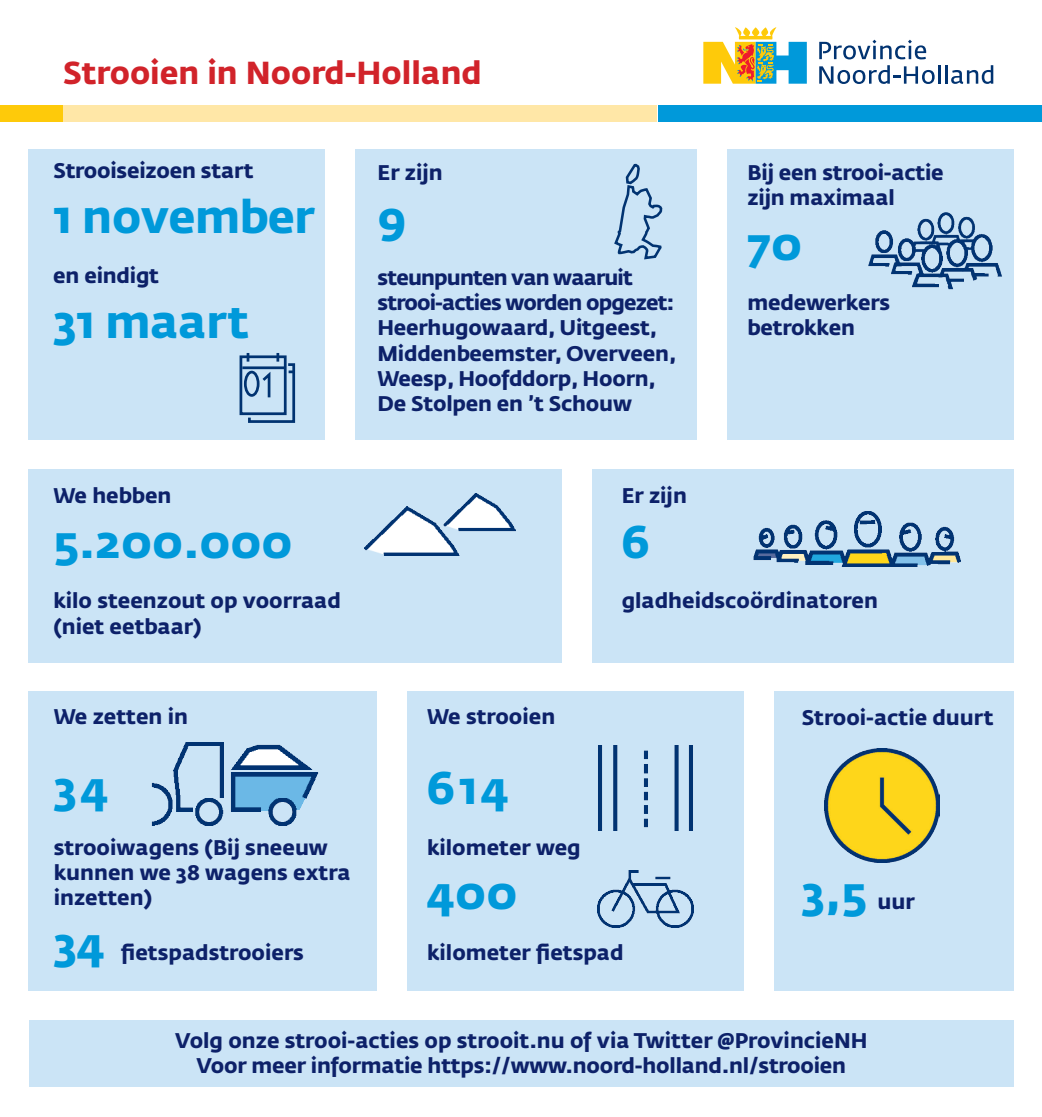
<style>
.page{position:relative;width:1042px;height:1117px;background:#fff}
.page>*{position:absolute;margin:0;border:0;box-sizing:border-box;transform-origin:0 0}
.t1{font:700 45.5px "Fedra Sans Std";letter-spacing:-.005em;color:#0099da}
.t2{font:700 31.5px "Fedra Sans Std";color:#d1232a}
.t3{font:700 21px/25.2px "Fedra Sans Std";letter-spacing:-.01em;color:#0d2169}
.s1{font-size:45.5px;color:#0099da}
.s2{font-size:21px;color:#0d2169}
</style>
<div class="page">
<div style="left:30px;top:1019px;width:984px;height:66px;background:#cbe4f6"></div>
<div style="left:28px;top:691px;width:986px;height:299px;background:#cbe4f6"></div>
<div style="left:28px;top:469px;width:986px;height:193px;background:#cbe4f6"></div>
<img style="left:365px;top:494px;width:150px;height:61px">
<img style="left:753px;top:511px;width:208px;height:56px">
<img style="left:151px;top:742px;width:167px;height:83px">
<img style="left:598px;top:745px;width:95px;height:85px">
<div style="left:0;top:105px;width:74px;height:17px;background:#feca0a"></div>
<div style="left:63px;top:105px;width:593px;height:17px;background:#ffe7a7"></div>
<div style="left:658px;top:105px;width:384px;height:17px;background:#0099da"></div>
<svg style="left:703px;top:27px;width:104px;height:57px"></svg>
<svg style="left:819px;top:65px;width:115px;height:19px"></svg>
<hr style="left:938px;top:65px;width:3px;height:19px;background:#013371">
<hr style="left:945px;top:65px;width:3px;height:19px;background:#013371">
<svg style="left:951px;top:65px;width:42px;height:19px"></svg>
<svg style="left:819px;top:40px;width:107px;height:19px"></svg>
<img style="left:825px;top:748px;width:114px;height:114px">
<div style="left:562px;top:458px;width:30px;height:221px;background:#fff"></div>
<div style="left:377px;top:675px;width:30px;height:328px;background:#fff"></div>
<div style="left:744px;top:677px;width:29px;height:328px;background:#fff"></div>
<img style="left:597px;top:870px;width:97px;height:57px">
<div style="left:28px;top:150px;width:986px;height:289px;background:#cbe4f6"></div>
<div style="left:325px;top:138px;width:30px;height:320px;background:#fff"></div>
<div style="left:697px;top:139px;width:30px;height:319px;background:#fff"></div>
<div style="left:239px;top:355px;width:48px;height:60px;border:3px solid #013371"></div>
<hr style="left:242px;top:366px;width:43px;height:3px;background:#013371">
<div style="left:244px;top:370px;width:15px;height:26px;border:3px solid #013371;border-radius:50%"></div>
<svg style="left:247px;top:353px;width:49px;height:70px"></svg>
<svg style="left:614px;top:163px;width:49px;height:96px"></svg>
<img style="left:868px;top:212px;width:134px;height:78px">
<h2 class="t2" style="left:63px;top:53px;width:420px">Strooien in Noord-Holland</h2>
<p class="t3" style="left:53px;top:158px;width:202px">Strooiseizoen start</p>
<h1 class="t1" style="left:53px;top:187px;width:263px">1 november</h1>
<p class="t3" style="left:53px;top:263px;width:107px">en eindigt</p>
<h1 class="t1" style="left:53px;top:292px;width:197px">31 maart</h1>
<p class="t3" style="left:377px;top:160px;width:67px">Er zijn</p>
<h1 class="t1" style="left:377px;top:189px;width:30px">9</h1>
<p class="t3" style="left:377px;top:265px;width:301px">steunpunten van waaruit strooi-acties worden opgezet:<br>Heerhugowaard, Uitgeest,<br>Middenbeemster, Overveen,<br>Weesp, Hoofddorp, Hoorn,<br>De Stolpen en ’t Schouw</p>
<p class="t3" style="left:747px;top:160px;width:198px">Bij een strooi-actie zijn maximaal</p>
<h1 class="t1" style="left:747px;top:214px;width:56px">70</h1>
<p class="t3" style="left:747px;top:290px;width:144px">medewerkers betrokken</p>
<p class="t3" style="left:53px;top:483px;width:120px">We hebben</p>
<h1 class="t1" style="left:53px;top:512px;width:241px">5.200.000</h1>
<p class="t3" style="left:53px;top:588px;width:289px">kilo steenzout op voorraad (niet eetbaar)</p>
<p class="t3" style="left:54px;top:704px;width:136px">We zetten in</p>
<h1 class="t1" style="left:54px;top:758px;width:57px">34</h1>
<p class="t3" style="left:54px;top:834px;width:298px">strooiwagens (Bij sneeuw kunnen we 38 wagens extra inzetten)</p>
<p class="t3" style="left:54px;top:939px;width:252px"><span class="s1">34</span> fietspadstrooiers</p>
<p class="t3" style="left:427px;top:704px;width:130px">We strooien</p>
<p class="t3" style="left:622px;top:483px;width:67px">Er zijn</p>
<h1 class="t1" style="left:622px;top:512px;width:30px">6</h1>
<p class="t3" style="left:622px;top:588px;width:258px">gladheidscoördinatoren</p>
<p class="t3" style="left:802px;top:704px;width:194px">Strooi-actie duurt</p>
<h1 class="t1" style="left:427px;top:758px;width:84px">614</h1>
<p class="t3" style="left:427px;top:834px;width:155px">kilometer weg</p>
<h1 class="t1" style="left:427px;top:863px;width:92px">400</h1>
<p class="t3" style="left:427px;top:939px;width:198px">kilometer fietspad</p>
<h1 class="t1" style="left:802px;top:863px;width:115px">3,5 <span class="s2">uur</span></h1>
<p class="t3" style="left:175px;top:1027px;width:694px;text-align:center">Volg onze strooi-acties op strooit.nu of via Twitter @ProvincieNH<br>Voor meer informatie https://www.noord-holland.nl/strooien</p>
</div>
